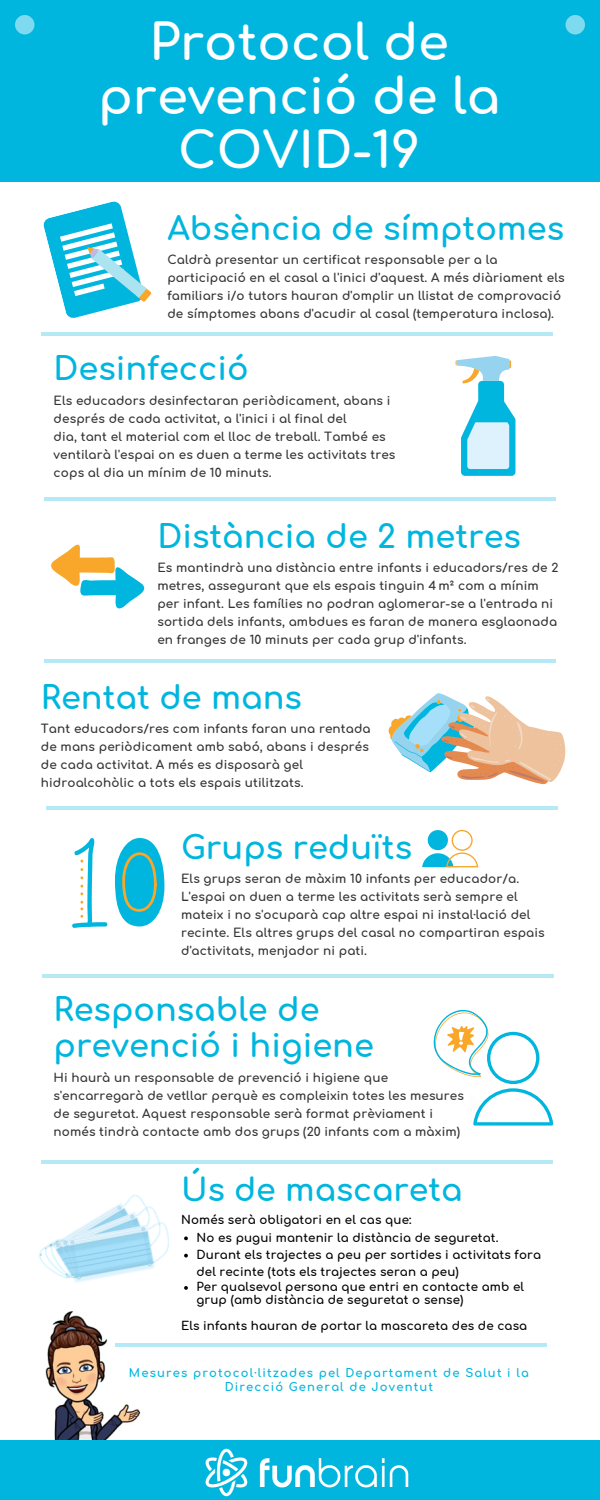
<style>
.page{position:relative;width:600px;height:1500px;background:#fff}
.page>*{position:absolute;margin:0;border:0;box-sizing:border-box;transform-origin:0 0}
.t1{font:700 49.5px/54px "Comfortaa";color:#fff;text-align:center}
.t2{font:700 32px/36.8px "Comfortaa";color:#00b6de}
.t3{font:700 31.5px "Comfortaa";color:#00b6de}
.t4{font:700 12px/18px "Comfortaa";letter-spacing:.01em;color:#333}
.t5{font:700 11.8px/17.3px "Comfortaa";letter-spacing:.01em;color:#000}
.t6{font:700 11.5px/14px "Comfortaa";letter-spacing:.1em;color:#00b6de;text-align:center}
</style>
<div class="page">
<div style="left:0;top:0;width:600px;height:182px;background:#00b6de"></div>
<div style="left:15px;top:15px;width:19px;height:19px;background:#7edaee;border-radius:50%"></div>
<div style="left:566px;top:15px;width:19px;height:19px;background:#7edaee;border-radius:50%"></div>
<hr style="left:41px;top:332px;width:511px;height:4px;background:#b4e9f5">
<hr style="left:44px;top:497px;width:512px;height:3px;background:#00b6de">
<hr style="left:44px;top:659px;width:512px;height:4px;background:#b4e9f5">
<hr style="left:46px;top:806px;width:512px;height:4px;background:#b4e9f5">
<img style="left:39px;top:1195px;width:147px;height:88px">
<svg style="left:72px;top:838px;width:35px;height:90px"></svg>
<svg style="left:115px;top:838px;width:49px;height:88px"></svg>
<svg style="left:422px;top:830px;width:56px;height:37px"></svg>
<svg style="left:51px;top:544px;width:94px;height:65px"></svg>
<svg style="left:43px;top:201px;width:109px;height:117px"></svg>
<svg style="left:456px;top:356px;width:59px;height:120px"></svg>
<svg style="left:388px;top:693px;width:177px;height:92px"></svg>
<img style="left:45px;top:1311px;width:96px;height:129px">
<hr style="left:115px;top:1343px;width:431px;height:4px;background:#b4e9f5">
<div style="left:0;top:1440px;width:600px;height:60px;background:#00b6de"></div>
<img style="left:205px;top:1448px;width:204px;height:49px">
<hr style="left:42px;top:974px;width:511px;height:4px;background:#b4e9f5">
<hr style="left:41px;top:1160px;width:511px;height:4px;background:#b4e9f5">
<svg style="left:433px;top:1010px;width:120px;height:116px"></svg>
<svg style="left:184px;top:1236px;width:4px;height:4px"></svg>
<svg style="left:184px;top:1254px;width:4px;height:4px"></svg>
<svg style="left:184px;top:1286px;width:4px;height:4px"></svg>
<h1 class="t1" style="left:98px;top:17px;width:404px">Protocol de prevenció de la<br>COVID-19</h1>
<h2 class="t2" style="left:167px;top:211px;width:398px">Absència de símptomes</h2>
<p class="t4" style="left:167px;top:251px;width:399px">Caldrà presentar un certificat responsable per a la participació en el casal a l'inici d'aquest. A més diàriament els familiars i/o tutors hauran d'omplir un llistat de comprovació de símptomes abans d'acudir al casal (temperatura inclosa).</p>
<h2 class="t2" style="left:54px;top:352px;width:197px">Desinfecció</h2>
<p class="t4" style="left:54px;top:392px;width:343px">Els educadors desinfectaran periòdicament, abans i després de cada activitat, a l'inici i al final del<br>dia, tant el material com el lloc de treball. També es ventilarà l'espai on es duen a terme les activitats tres cops al dia un mínim de 10 minuts.</p>
<h2 class="t2" style="left:157px;top:519px;width:365px">Distància de 2 metres</h2>
<p class="t4" style="left:157px;top:559px;width:403px">Es mantindrà una distància entre infants i educadors/res de 2 metres, assegurant que els espais tinguin 4 m² com a mínim per infant. Les famílies no podran aglomerar-se a l'entrada ni sortida dels infants, ambdues es faran de manera esglaonada en franges de 10 minuts per cada grup d'infants.</p>
<h2 class="t2" style="left:41px;top:680px;width:263px">Rentat de mans</h2>
<p class="t4" style="left:41px;top:720px;width:331px">Tant educadors/res com infants faran una rentada de mans periòdicament amb sabó, abans i després de cada activitat. A més es disposarà gel hidroalcohòlic a tots els espais utilitzats.</p>
<h2 class="t2" style="left:181px;top:830px;width:233px">Grups reduïts</h2>
<p class="t4" style="left:181px;top:870px;width:365px">Els grups seran de màxim 10 infants per educador/a.<br>L'espai on duen a terme les activitats serà sempre el mateix i no s'ocuparà cap altre espai ni instal·lació del recinte. Els altres grups del casal no compartiran espais d'activitats, menjador ni pati.</p>
<h2 class="t2" style="left:54px;top:992px;width:322px">Responsable de prevenció i higiene</h2>
<p class="t4" style="left:54px;top:1069px;width:412px">Hi haurà un responsable de prevenció i higiene que s'encarregarà de vetllar perquè es compleixin totes les mesures de seguretat. Aquest responsable serà format prèviament i només tindrà contacte amb dos grups (20 infants com a màxim)</p>
<h3 class="t3" style="left:181px;top:1173px;width:283px">Ús de mascareta</h3>
<p class="t5" style="left:196px;top:1229px;width:346px">No es pugui mantenir la distància de seguretat.<br>Durant els trajectes a peu per sortides i activitats fora del recinte (tots els trajectes seran a peu)</p>
<p class="t5" style="left:196px;top:1281px;width:329px;line-height:12.8px">Per qualsevol persona que entri en contacte amb el grup (amb distància de seguretat o sense)</p>
<p class="t5" style="left:181px;top:1212px;width:232px">Només serà obligatori en el cas que:</p>
<p class="t5" style="left:181px;top:1317px;width:348px">Els infants hauran de portar la mascareta des de casa</p>
<p class="t6" style="left:129px;top:1366px;width:401px">Mesures protocol·litzades pel Departament de Salut i la<br>Direcció General de Joventut</p>
</div>
